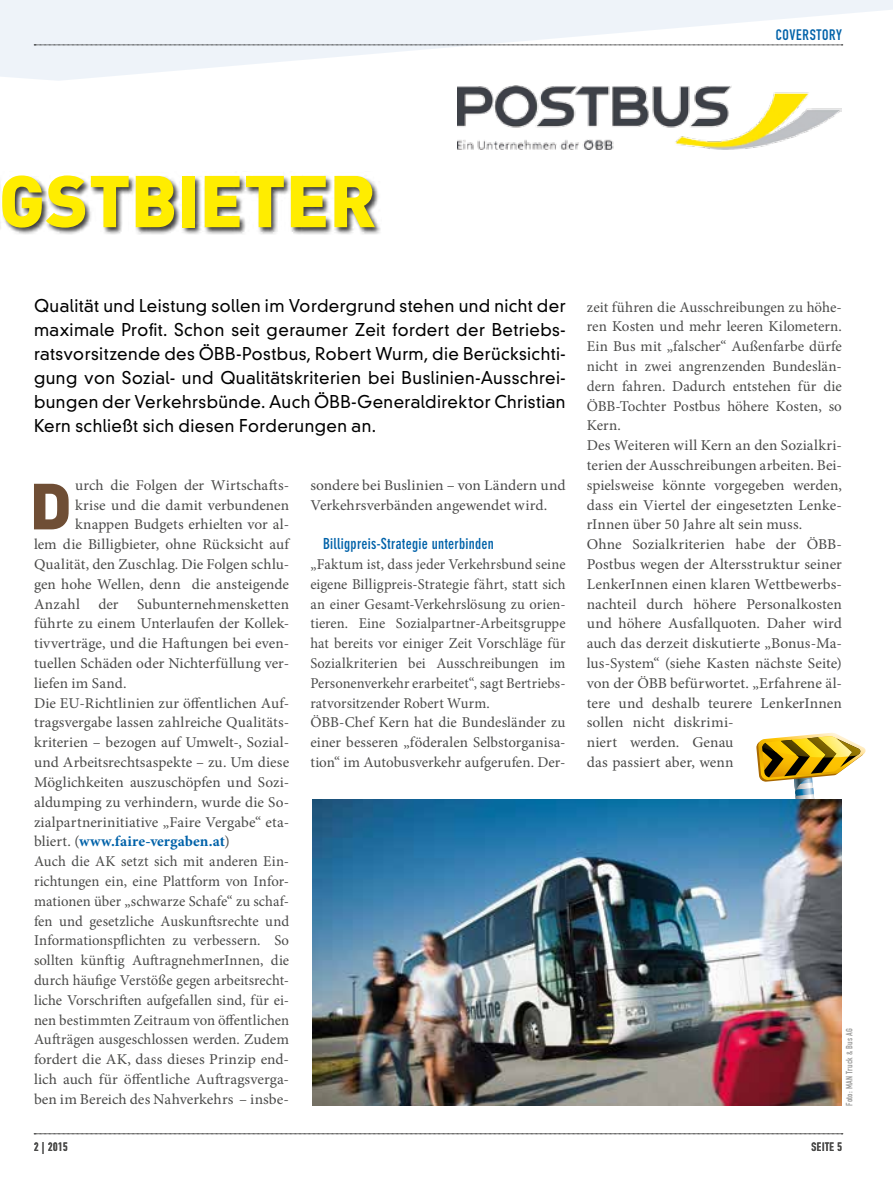
<style>
.page{position:relative;width:893px;height:1191px;background:#fff}
.page>*{position:absolute;margin:0;border:0;box-sizing:border-box;transform-origin:0 0}
.t1{font:900 72px "DIN";letter-spacing:-.005em;color:#ffed00}
.t2{font:900 64.05px "DIN";color:#6f4e35}
.t3{font:300 17.1px/24px "DIN Neuzeit Grotesk Std";letter-spacing:.025em;color:#000;text-align:justify}
.t4{font:15px/19.8px "Minion Pro";color:#4a4a49}
.t5{font:700 condensed 15px "DIN Neuzeit Grotesk Std";letter-spacing:.015em;color:#0062a9}
.t6{font:700 15px "Minion Pro";color:#0062a9}
.t7{font:15px "DIN Engschrift Std";letter-spacing:.05em;color:#0062a9}
.t8{font:12px "DIN Engschrift Std";letter-spacing:.05em;color:#4a4a49}
.t9{font:9px "DIN Engschrift";letter-spacing:.025em;color:#9d9d9c}
.s1{font-weight:400;color:#4a4a49}
</style>
<div class="page">
<img style="left:756px;top:733px;width:110px;height:66px">
<svg style="left:0;top:0;width:893px;height:81px;fill:#eef3f9"></svg>
<svg style="left:34px;top:1133px;width:809px;height:1px"></svg>
<svg style="left:34px;top:45px;width:809px;height:1px"></svg>
<div style="left:0;top:84px;width:382px;height:151px;background:#000;opacity:.75"></div>
<img style="left:313px;top:799px;width:529px;height:307px">
<img style="left:457px;top:85px;width:385px;height:65px">
<p class="t7" style="left:776px;top:26px;width:68px">COVERSTORY</p>
<h1 class="t1" style="left:-1px;top:153px;width:379px">GSTBIETER</h1>
<p class="t3" style="left:34px;top:293px;width:533px">Qualität und Leistung sollen im Vordergrund stehen und nicht der maximale Profit. Schon seit geraumer Zeit fordert der Betriebs&shy;ratsvorsitzende des ÖBB-Postbus, Robert Wurm, die Berücksichti&shy;gung von Sozial- und Qualitätskriterien bei Buslinien-Ausschrei&shy;bungen der Verkehrsbünde. Auch ÖBB-Generaldirektor Christian Kern schließt sich diesen Forderungen an.</p>
<h2 class="t2" style="left:29px;top:463px;width:44px">D</h2>
<p class="t4" style="left:75px;top:475px;width:216px">urch die Folgen der Wirtschafts-</p>
<p class="t4" style="left:75px;top:495px;width:216px">krise und die damit verbundenen</p>
<p class="t4" style="left:75px;top:515px;width:216px">knappen Budgets erhielten vor al-</p>
<p class="t4" style="left:34px;top:534px;width:257px">lem die Billigbieter, ohne Rücksicht auf</p>
<p class="t4" style="left:34px;top:554px;width:257px">Qualität, den Zuschlag. Die Folgen schlu-</p>
<p class="t4" style="left:34px;top:574px;width:257px">gen hohe Wellen, denn die ansteigende</p>
<p class="t4" style="left:34px;top:594px;width:257px">Anzahl der Subunternehmensketten</p>
<p class="t4" style="left:34px;top:614px;width:257px">führte zu einem Unterlaufen der Kollek-</p>
<p class="t4" style="left:34px;top:633px;width:257px">tivverträge, und die Haftungen bei even-</p>
<p class="t4" style="left:34px;top:653px;width:257px">tuellen Schäden oder Nichterfüllung ver-</p>
<p class="t4" style="left:34px;top:673px;width:94px">liefen im Sand.</p>
<p class="t4" style="left:34px;top:693px;width:257px">Die EU-Richtlinien zur öffentlichen Auf-</p>
<p class="t4" style="left:34px;top:713px;width:257px">tragsvergabe lassen zahlreiche Qualitäts-</p>
<p class="t4" style="left:34px;top:732px;width:255px">kriterien – bezogen auf Umwelt-, Sozial-</p>
<p class="t4" style="left:34px;top:752px;width:257px">und Arbeitsrechtsaspekte – zu. Um diese</p>
<p class="t4" style="left:34px;top:772px;width:257px">Möglichkeiten auszuschöpfen und Sozi-</p>
<p class="t4" style="left:34px;top:792px;width:257px">aldumping zu verhindern, wurde die So-</p>
<p class="t4" style="left:34px;top:812px;width:257px">zialpartnerinitiative „Faire Vergabe“ eta-</p>
<p class="t6" style="left:34px;top:831px;width:197px"><span class="s1">bliert. (</span>www.faire-vergaben.at<span class="s1">)</span></p>
<p class="t4" style="left:34px;top:851px;width:257px">Auch die AK setzt sich mit anderen Ein-</p>
<p class="t4" style="left:34px;top:871px;width:257px">richtungen ein, eine Plattform von Infor-</p>
<p class="t4" style="left:34px;top:891px;width:257px">mationen über „schwarze Schafe“ zu schaf-</p>
<p class="t4" style="left:34px;top:911px;width:257px">fen und gesetzliche Auskunftsrechte und</p>
<p class="t4" style="left:34px;top:930px;width:257px">Informationspflichten zu verbessern. So</p>
<p class="t4" style="left:34px;top:950px;width:257px">sollten künftig AuftragnehmerInnen, die</p>
<p class="t4" style="left:34px;top:970px;width:257px">durch häufige Verstöße gegen arbeitsrecht-</p>
<p class="t4" style="left:34px;top:990px;width:257px">liche Vorschriften aufgefallen sind, für ei-</p>
<p class="t4" style="left:34px;top:1010px;width:257px">nen bestimmten Zeitraum von öffentlichen</p>
<p class="t4" style="left:34px;top:1029px;width:257px">Aufträgen ausgeschlossen werden. Zudem</p>
<p class="t4" style="left:34px;top:1049px;width:257px">fordert die AK, dass dieses Prinzip end-</p>
<p class="t4" style="left:34px;top:1069px;width:257px">lich auch für öffentliche Auftragsverga-</p>
<p class="t4" style="left:34px;top:1089px;width:257px">ben im Bereich des Nahverkehrs – insbe-</p>
<p class="t4" style="left:310px;top:475px;width:257px">sondere bei Buslinien – von Ländern und<br>Verkehrsverbänden angewendet wird.</p>
<p class="t5" style="left:323px;top:535px;width:172px">Billigpreis-Strategie unterbinden</p>
<p class="t4" style="left:310px;top:554px;width:257px">„Faktum ist, dass jeder Verkehrsbund seine eigene Billigpreis-Strategie fährt, statt sich an einer Gesamt-Verkehrslösung zu orien&shy;tieren. Eine Sozialpartner-Arbeitsgruppe hat bereits vor einiger Zeit Vorschläge für Sozialkriterien bei Ausschreibungen im Personenverkehr erarbeitet“, sagt Bertriebs&shy;ratvorsitzender Robert Wurm.<br>ÖBB-Chef Kern hat die Bundesländer zu einer besseren „föderalen Selbstorganisa&shy;tion“ im Autobusverkehr aufgerufen. Der-</p>
<p class="t4" style="left:587px;top:297px;width:257px">zeit führen die Ausschreibungen zu höhe&shy;ren Kosten und mehr leeren Kilometern.<br>Ein Bus mit „falscher“ Außenfarbe dürfe nicht in zwei angrenzenden Bundeslän&shy;dern fahren. Dadurch entstehen für die ÖBB-Tochter Postbus höhere Kosten, so Kern.<br>Des Weiteren will Kern an den Sozialkri&shy;terien der Ausschreibungen arbeiten. Bei&shy;spielsweise könnte vorgegeben werden, dass ein Viertel der eingesetzten Lenke&shy;rInnen über 50 Jahre alt sein muss.<br>Ohne Sozialkriterien habe der ÖBB-Postbus wegen der Altersstruktur seiner LenkerInnen einen klaren Wettbewerbs&shy;nachteil durch höhere Personalkosten und höhere Ausfallquoten. Daher wird auch das derzeit diskutierte „Bonus-Ma&shy;lus-System“ (siehe Kasten nächste Seite) von der ÖBB befürwortet. „Erfahrene äl&shy;tere und deshalb teurere LenkerInnen sollen nicht diskrimi-<br>niert werden. Genau<br>das passiert aber, wenn</p>
<p class="t9" style="left:844px;top:1106px;width:79px;rotate:-90deg">Foto: MAN Truck &amp; Bus AG</p>
<p class="t8" style="left:34px;top:1139px;width:35px">2 | 2015</p>
<p class="t8" style="left:811px;top:1139px;width:32px">SEITE 5</p>
</div>
